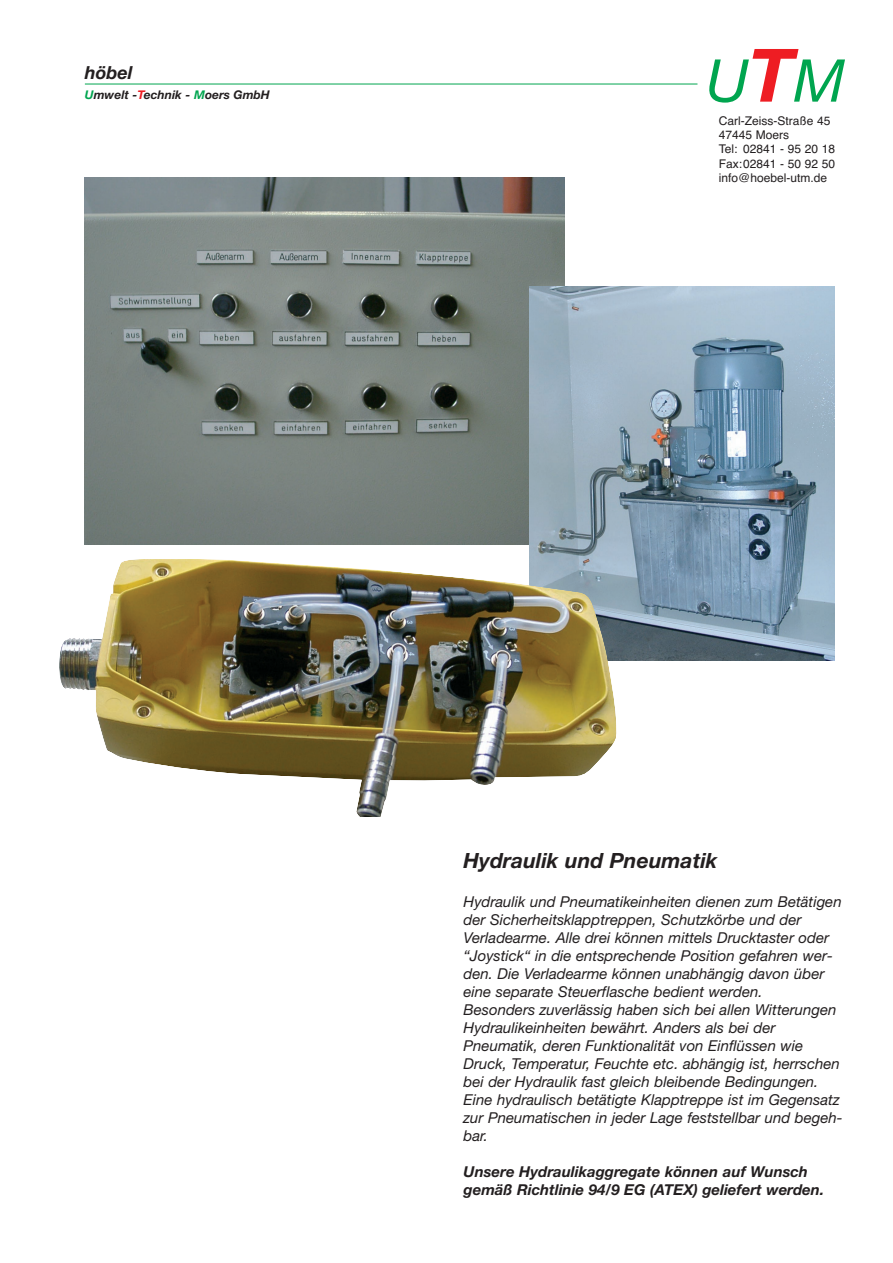
<style>
.page{position:relative;width:893px;height:1263px;background:#fff}
.page>*{position:absolute;margin:0;border:0;box-sizing:border-box;transform-origin:0 0}
.t1{font:italic 700 21px "Helvetica Neue";color:#231f20}
.t2{font:italic 700 18px "Helvetica Neue";color:#231f20}
.t3{font:italic 15px/18px "Helvetica Neue";color:#231f20}
.t4{font:italic 700 15px/18px "Helvetica Neue";color:#231f20}
.t5{font:12px/14.4px "Helvetica";color:#231f20}
.t6{font:italic 700 12px "Helvetica Neue";color:#231f20}
.s1{color:#00a54f}
.s2{color:#ee1d23}
</style>
<div class="page">
<svg style="left:709px;top:49px;width:136px;height:54px"></svg>
<hr style="left:85px;top:84px;width:612px;height:1px;background:#00a54f">
<img style="left:85px;top:178px;width:479px;height:367px">
<img style="left:529px;top:287px;width:305px;height:374px">
<img style="left:59px;top:558px;width:558px;height:259px">
<p class="t2" style="left:85px;top:66px;width:49px">höbel</p>
<p class="t6" style="left:85px;top:91px;width:186px"><span class="s1">U</span>mwelt -<span class="s2">T</span>echnik - <span class="s1">M</span>oers GmbH</p>
<p class="t5" style="left:718px;top:114px;width:118px">Carl-Zeiss-Straße 45<br>47445 Moers<br>Tel: 02841 - 95 20 18<br>Fax:02841 - 50 92 50 info@hoebel-utm.de</p>
<h1 class="t1" style="left:463px;top:853px;width:255px">Hydraulik und Pneumatik</h1>
<p class="t3" style="left:463px;top:894px;width:381px">Hydraulik und Pneumatikeinheiten dienen zum Betätigen der Sicherheitsklapptreppen, Schutzkörbe und der Verladearme. Alle drei können mittels Drucktaster oder “Joystick“ in die entsprechende Position gefahren wer&shy;den. Die Verladearme können unabhängig davon über eine separate Steuerflasche bedient werden.<br>Besonders zuverlässig haben sich bei allen Witterungen Hydraulikeinheiten bewährt. Anders als bei der Pneumatik, deren Funktionalität von Einflüssen wie Druck, Temperatur, Feuchte etc. abhängig ist, herrschen bei der Hydraulik fast gleich bleibende Bedingungen.<br>Eine hydraulisch betätigte Klapptreppe ist im Gegensatz zur Pneumatischen in jeder Lage feststellbar und begeh&shy;bar.</p>
<p class="t4" style="left:463px;top:1164px;width:362px">Unsere Hydraulikaggregate können auf Wunsch gemäß Richtlinie 94/9 EG (ATEX) geliefert werden.</p>
</div>
